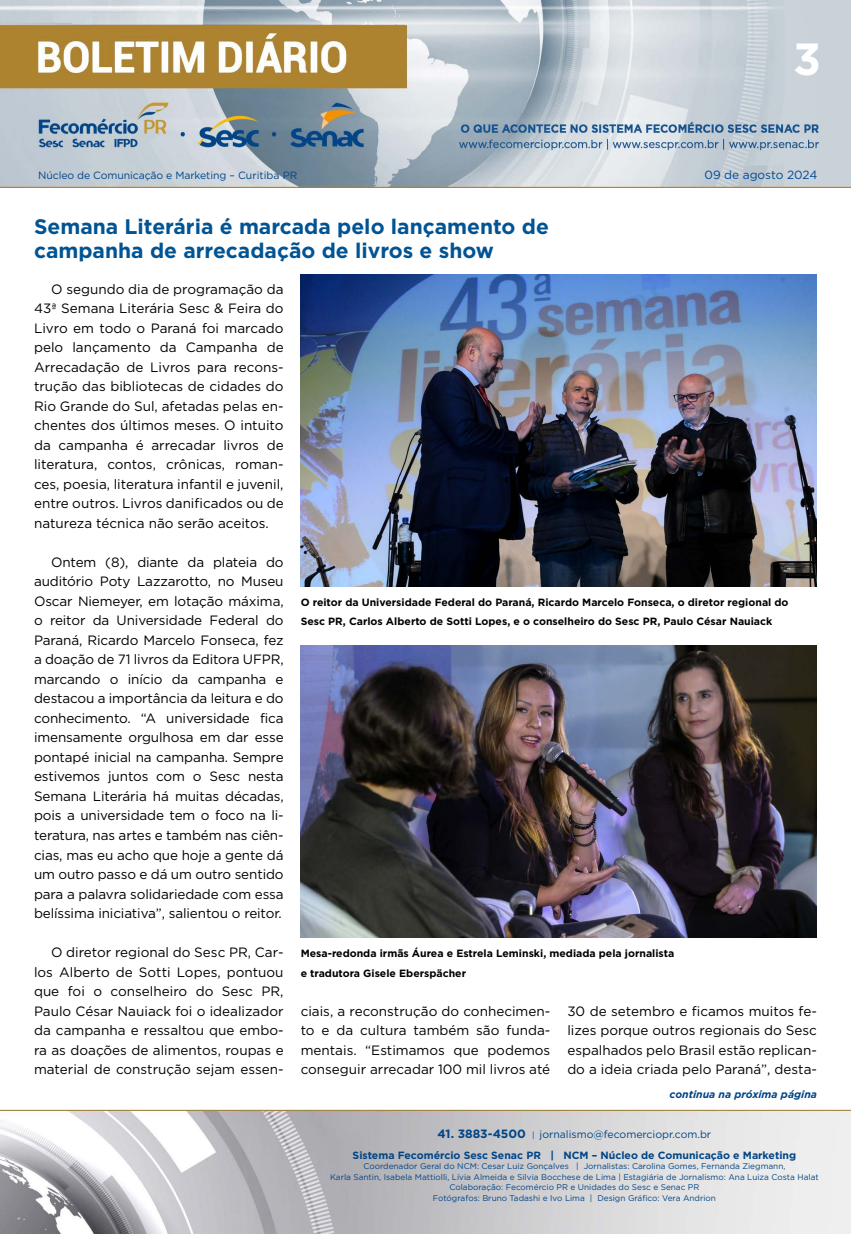
<style>
.page{position:relative;width:851px;height:1234px;background:#fff}
.page>*{position:absolute;margin:0;border:0;box-sizing:border-box;transform-origin:0 0}
.t1{font:700 45px "Gotham";color:#fff}
.t2{font:700 21px/24px "Gotham";color:#005493}
.t3{font:13.5px/19.5px "Gotham";color:#000;text-align:justify}
.t4{font:11.85px "Gotham";color:#004a93}
.t5{font:700 10.5px/19.5px "Gotham";color:#000}
.t6{font:700 10.5px/21px "Gotham";color:#004587;text-align:center}
.t7{font:10.5px "Gotham";letter-spacing:-.01em;color:#004587}
.t8{font:italic 700 10.5px "Gotham";color:#004587}
.t9{font:8.25px/10.5px "Gotham";color:#004587;text-align:center}
.s1{font-size:12px}
.s2{font-weight:400;font-size:8.25px}
.s3{font-weight:400}
</style>
<div class="page">
<img style="left:0;top:0;width:850px;height:188px">
<img style="left:0;top:1109px;width:850px;height:124px">
<img style="left:300px;top:274px;width:516px;height:312px">
<img style="left:300px;top:645px;width:516px;height:292px">
<h1 class="t1" style="left:793px;top:29px;width:29px">3</h1>
<p class="t7" style="left:38px;top:168px;width:260px">Núcleo de Comunicação e Marketing – Curitiba PR</p>
<p class="t4" style="left:704px;top:167px;width:114px">09 de agosto 2024</p>
<h2 class="t2" style="left:34px;top:214px;width:516px">Semana Literária é marcada pelo lançamento de campanha de arrecadação de livros e show</h2>
<p class="t3" style="left:34px;top:279px;width:251px;text-indent:17px">O segundo dia de programação da 43ª Semana Literária Sesc &amp; Feira do Livro em todo o Paraná foi marcado pelo lançamento da Campanha de Arrecadação de Livros para recons&shy;trução das bibliotecas de cidades do Rio Grande do Sul, afetadas pelas en&shy;chentes dos últimos meses. O intuito da campanha é arrecadar livros de literatura, contos, crônicas, roman&shy;ces, poesia, literatura infantil e juvenil, entre outros. Livros danificados ou de natureza técnica não serão aceitos.</p>
<p class="t3" style="left:34px;top:552px;width:251px;text-indent:17px">Ontem (8), diante da plateia do auditório Poty Lazzarotto, no Museu Oscar Niemeyer, em lotação máxima, o reitor da Universidade Federal do Paraná, Ricardo Marcelo Fonseca, fez a doação de 71 livros da Editora UFPR, marcando o início da campanha e destacou a importância da leitura e do conhecimento. “A universidade fica imensamente orgulhosa em dar esse pontapé inicial na campanha. Sempre estivemos juntos com o Sesc nesta Semana Literária há muitas décadas, pois a universidade tem o foco na li&shy;teratura, nas artes e também nas ciên&shy;cias, mas eu acho que hoje a gente dá um outro passo e dá um outro sentido para a palavra solidariedade com essa belíssima iniciativa”, salientou o reitor.</p>
<p class="t3" style="left:34px;top:942px;width:251px;text-indent:17px">O diretor regional do Sesc PR, Car&shy;los Alberto de Sotti Lopes, pontuou que foi o conselheiro do Sesc PR, Paulo César Nauiack foi o idealizador da campanha e ressaltou que embo&shy;ra as doações de alimentos, roupas e material de construção sejam essen-</p>
<p class="t5" style="left:300px;top:592px;width:489px">O reitor da Universidade Federal do Paraná, Ricardo Marcelo Fonseca, o diretor regional do<br>Sesc PR, Carlos Alberto de Sotti Lopes, e o conselheiro do Sesc PR, Paulo César Nauiack</p>
<p class="t5" style="left:300px;top:943px;width:375px">Mesa-redonda irmãs Áurea e Estrela Leminski, mediada pela jornalista e tradutora Gisele Eberspächer</p>
<p class="t3" style="left:300px;top:1000px;width:251px">ciais, a reconstrução do conhecimen&shy;to e da cultura também são funda&shy;mentais. “Estimamos que podemos conseguir arrecadar 100 mil livros até</p>
<p class="t3" style="left:567px;top:1000px;width:251px">30 de setembro e ficamos muitos fe&shy;lizes porque outros regionais do Sesc espalhados pelo Brasil estão replican&shy;do a ideia criada pelo Paraná”, desta-</p>
<p class="t8" style="left:669px;top:1087px;width:149px">continua na próxima página</p>
<p class="t6" style="left:352px;top:1122px;width:445px"><span class="s1">41. 3883-4500</span> <span class="s2">|</span> <span class="s3">jornalismo@fecomerciopr.com.br<br></span>Sistema Fecomércio Sesc Senac PR | NCM – Núcleo de Comunicação e Marketing</p>
<p class="t9" style="left:330px;top:1160px;width:490px">Coordenador Geral do NCM: Cesar Luiz Gonçalves | Jornalistas: Carolina Gomes, Fernanda Ziegmann,<br>Karla Santin, Isabela Mattiolli, Lívia Almeida e Silvia Bocchese de Lima | Estagiária de Jornalismo: Ana Luiza Costa Halat Colaboração: Fecomércio PR e Unidades do Sesc e Senac PR<br>Fotógrafos: Bruno Tadashi e Ivo Lima | Design Gráfico: Vera Andrion</p>
</div>
